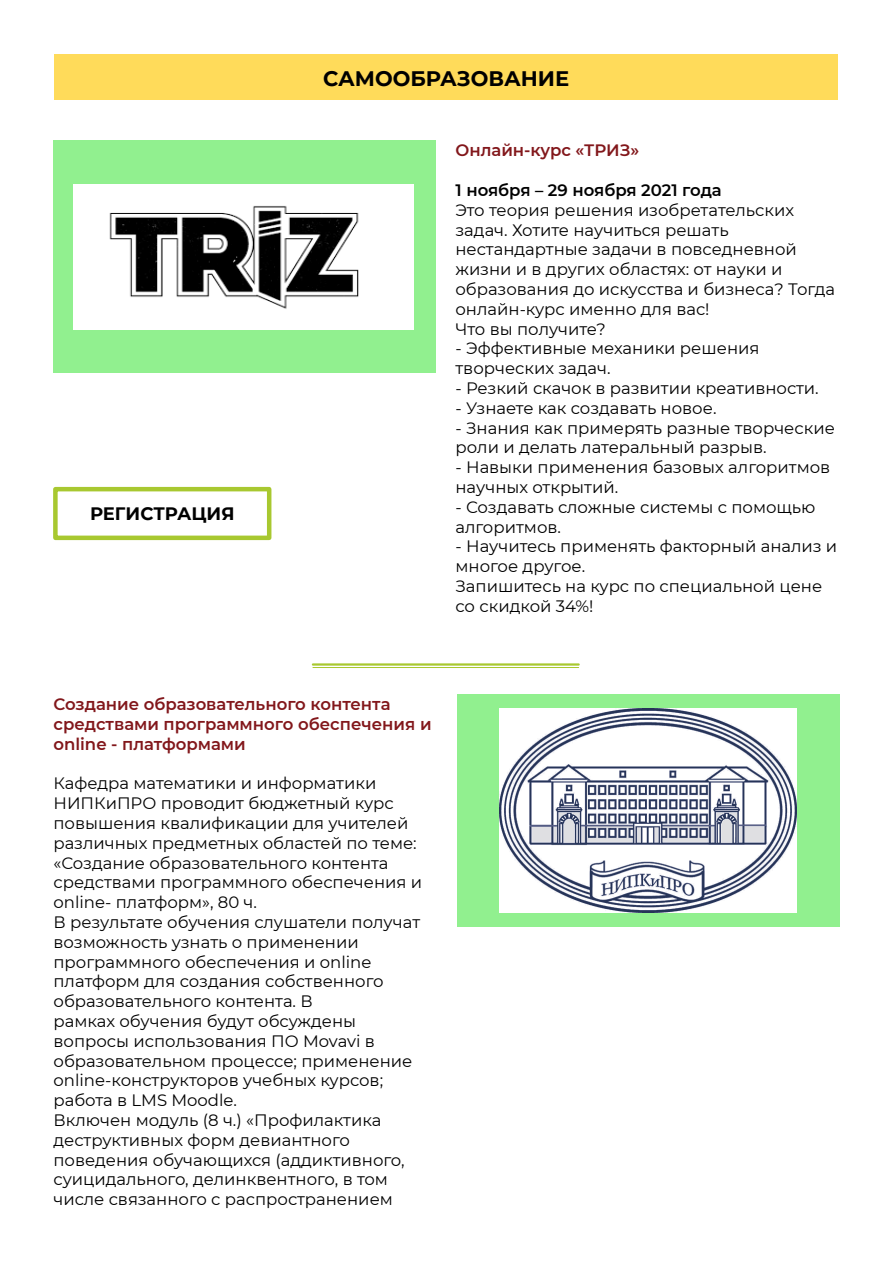
<style>
.page{position:relative;width:893px;height:1263px;background:#fff}
.page>*{position:absolute;margin:0;border:0;box-sizing:border-box;transform-origin:0 0}
.t1{font:700 21px "Montserrat";color:#000}
.t2{font:700 18px "Montserrat";color:#000}
.t3{font:16.5px/19.8px "Montserrat";color:#000}
.t4{font:600 16.5px/19.8px "Montserrat";color:#82171b}
.t5{font:600 16.5px "Montserrat";color:#000}
</style>
<div class="page">
<div style="left:55px;top:54px;width:783px;height:45px;background:#ffdb5a"></div>
<div style="left:53px;top:487px;width:218px;height:53px;border:4px solid #a8c830"></div>
<hr style="left:313px;top:663px;width:266px;height:3px;background:#a8c830">
<hr style="left:313px;top:667px;width:266px;height:1px;background:#a8c830">
<div style="left:54px;top:140px;width:382px;height:233px;background:#91f08f"></div>
<img style="left:73px;top:184px;width:340px;height:146px">
<div style="left:457px;top:694px;width:382px;height:233px;background:#91f08f"></div>
<img style="left:499px;top:708px;width:297px;height:204px">
<p class="t2" style="left:90px;top:500px;width:146px">РЕГИСТРАЦИЯ</p>
<p class="t1" style="left:323px;top:63px;width:248px">САМООБРАЗОВАНИЕ</p>
<p class="t4" style="left:455px;top:140px;width:185px">Онлайн-курс «ТРИЗ»</p>
<p class="t5" style="left:455px;top:178px;width:268px">1 ноября – 29 ноября 2021 года</p>
<p class="t3" style="left:455px;top:199px;width:381px">Это теория решения изобретательских задач. Хотите научиться решать нестандартные задачи в повседневной жизни и в других областях: от науки и образования до искусства и бизнеса? Тогда онлайн-курс именно для вас!<br>Что вы получите?</p>
<p class="t3" style="left:455px;top:338px;width:305px">- Эффективные механики решения творческих задач.</p>
<p class="t3" style="left:455px;top:378px;width:365px">- Резкий скачок в развитии креативности.</p>
<p class="t3" style="left:455px;top:397px;width:262px">- Узнаете как создавать новое.</p>
<p class="t3" style="left:455px;top:417px;width:381px">- Знания как примерять разные творческие роли и делать латеральный разрыв.</p>
<p class="t3" style="left:455px;top:457px;width:376px">- Навыки применения базовых алгоритмов научных открытий.</p>
<p class="t3" style="left:455px;top:496px;width:361px">- Создавать сложные системы с помощью алгоритмов.</p>
<p class="t3" style="left:455px;top:536px;width:383px">- Научитесь применять факторный анализ и многое другое.<br>Запишитесь на курс по специальной цене со скидкой 34%!</p>
<p class="t4" style="left:54px;top:694px;width:380px">Создание образовательного контента средствами программного обеспечения и online - платформами</p>
<p class="t3" style="left:54px;top:773px;width:370px">Кафедра математики и информатики НИПКиПРО проводит бюджетный курс повышения квалификации для учителей различных предметных областей по теме: «Создание образовательного контента средствами программного обеспечения и online- платформ», 80 ч.<br>В результате обучения слушатели получат возможность узнать о применении программного обеспечения и online платформ для создания собственного образовательного контента. В<br>рамках обучения будут обсуждены вопросы использования ПО Movavi в образовательном процессе; применение online-конструкторов учебных курсов; работа в LMS Moodle.<br>Включен модуль (8 ч.) «Профилактика деструктивных форм девиантного поведения обучающихся (аддиктивного, суицидального, делинквентного, в том числе связанного с распространением</p>
</div>
